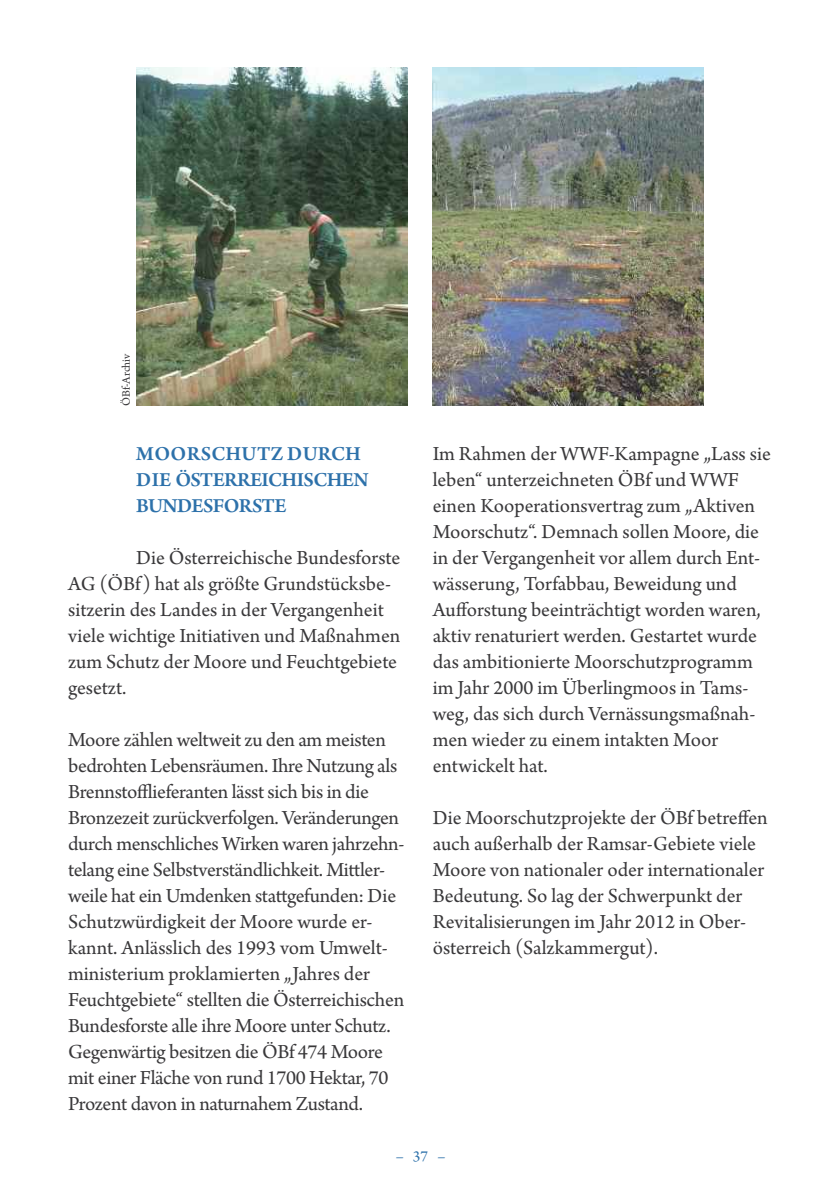
<style>
.page{position:relative;width:840px;height:1191px;background:#fff}
.page>*{position:absolute;margin:0;border:0;box-sizing:border-box;transform-origin:0 0}
.t1{font:21px/26px "Arno Pro";letter-spacing:-.005em;color:#39383a}
.t2{font:600 21px/26px "Arno Pro";letter-spacing:-.025em;color:#2d71aa}
.t3{font:16px "Arno Pro";color:#2d71aa}
.t4{font:12px "Arno Pro";color:#39383a}
</style>
<div class="page">
<img style="left:136px;top:68px;width:271px;height:338px">
<img style="left:432px;top:68px;width:271px;height:338px">
<p class="t4" style="left:122px;top:406px;width:54px;rotate:-90deg">Öbf-archiv</p>
<p class="t2" style="left:136px;top:442px;width:233px">MOORSCHUTZ DURCH<br>DIE ÖSTERREICHISCHEN<br>BUNDESFORSTE</p>
<p class="t1" style="left:68px;top:546px;width:333px;text-indent:68px">Die Österreichische bundesforste aG (Öbf) hat als größte Grundstücksbe&shy;sitzerin des Landes in der Vergangenheit viele wichtige initiativen und maßnahmen zum schutz der moore und Feuchtgebiete gesetzt.</p>
<p class="t1" style="left:68px;top:728px;width:337px">moore zählen weltweit zu den am meisten bedrohten Lebensräumen. ihre nutzung als brennstofflieferanten lässt sich bis in die bronzezeit zurückverfolgen. Veränderungen durch menschliches Wirken waren jahrzehn&shy;telang eine selbstverständlichkeit. mittler&shy;weile hat ein Umdenken stattgefunden: Die schutzwürdigkeit der moore wurde er&shy;kannt. anlässlich des 1993 vom Umwelt&shy;ministerium proklamierten „Jahres der Feuchtgebiete“ stellten die Österreichischen bundesforste alle ihre moore unter schutz.<br>Gegenwärtig besitzen die Öbf 474 moore mit einer Fläche von rund 1700 hektar, 70<br>Prozent davon in naturnahem Zustand.</p>
<p class="t1" style="left:432px;top:442px;width:339px">im rahmen der WWF-Kampagne „Lass sie leben“ unterzeichneten Öbf und WWF einen Kooperationsvertrag zum „aktiven moorschutz“. Demnach sollen moore, die in der Vergangenheit vor allem durch ent&shy;wässerung, torfabbau, beweidung und aufforstung beeinträchtigt worden waren, aktiv renaturiert werden. Gestartet wurde das ambitionierte moorschutzprogramm im Jahr 2000 im Überlingmoos in tams&shy;weg, das sich durch Vernässungsmaßnah&shy;men wieder zu einem intakten moor entwickelt hat.</p>
<p class="t1" style="left:432px;top:806px;width:336px">Die moorschutzprojekte der Öbf betreffen auch außerhalb der ramsar-Gebiete viele moore von nationaler oder internationaler bedeutung. so lag der schwerpunkt der revitalisierungen im Jahr 2012 in Ober&shy;österreich (salzkammergut).</p>
<p class="t3" style="left:395px;top:1150px;width:51px">–37–</p>
</div>
